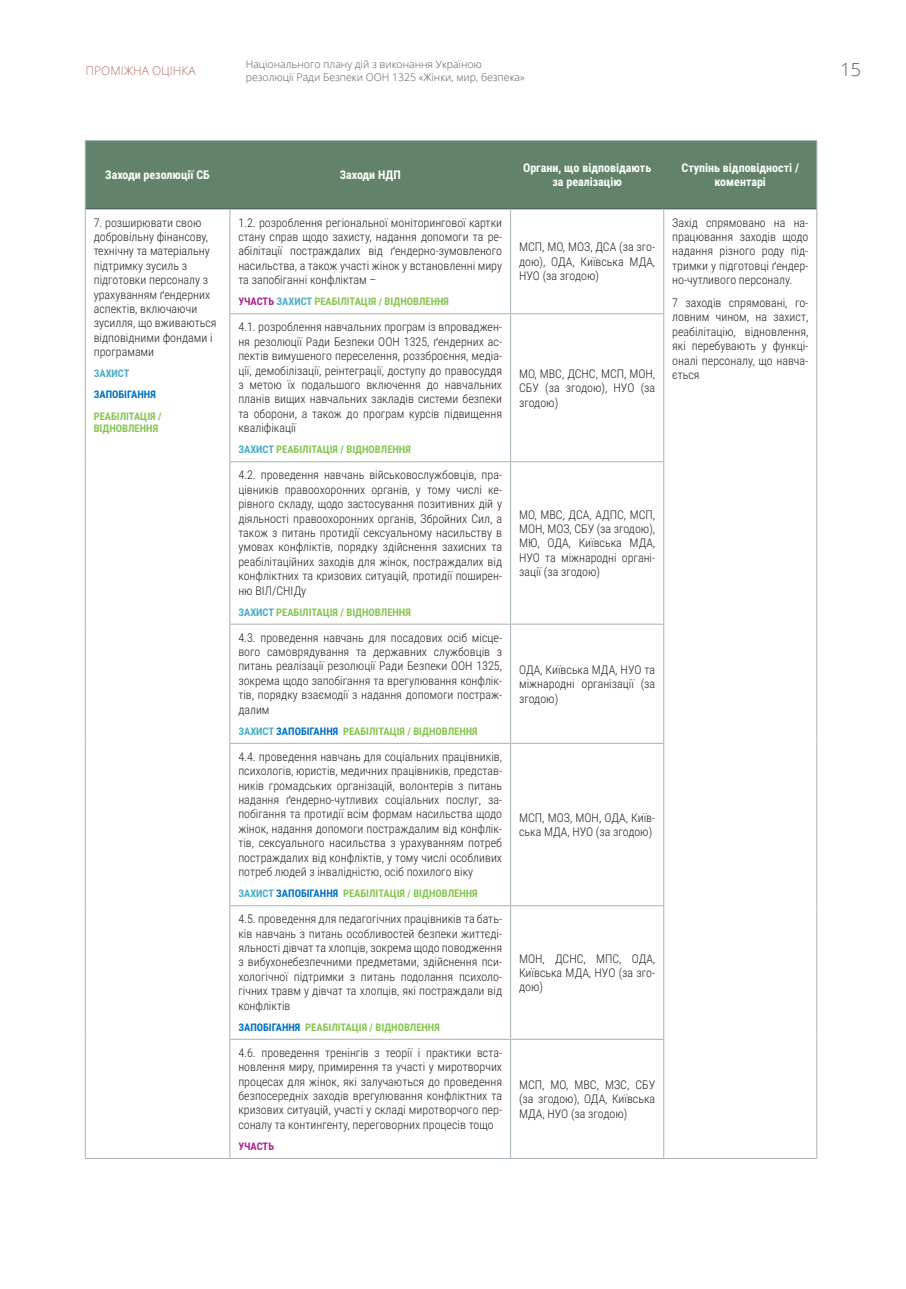
<style>
.page{position:relative;width:906px;height:1289px;background:#fff}
.page>*{position:absolute;margin:0;border:0;box-sizing:border-box;transform-origin:0 0}
.t1{font:300 18px "Open Sans";color:#57585a}
.t2{font:300 12px/14.4px "Roboto Condensed";color:#231f20;text-align:justify}
.t3{font:700 12px/14.4px "Roboto Condensed";color:#fff;text-align:center}
.t4{font:300 12px "Open Sans";color:#b47266}
.t5{font:700 10.5px/12.6px "Roboto Condensed";color:#87c553}
.t6{font:300 10.5px/12.6px "Open Sans";color:#57585a}
.t7{font:700 10.5px "Roboto Condensed";color:#0070c0}
.t8{font:700 10.5px "Roboto Condensed";color:#4bacc6}
.t9{font:700 10.5px "Roboto Condensed";color:#ad208e}
.s1{color:#ad208e}
.s2{color:#4bacc6}
.s3{color:#0070c0}
</style>
<div class="page">
<div style="left:86px;top:141px;width:730px;height:67px;background:#628369"></div>
<hr style="left:85px;top:208px;width:145px;height:1px;background:#4f695e">
<hr style="left:230px;top:208px;width:280px;height:1px;background:#4f695e">
<hr style="left:510px;top:208px;width:153px;height:1px;background:#4f695e">
<hr style="left:663px;top:208px;width:153px;height:1px;background:#4f695e">
<hr style="left:229px;top:209px;width:1px;height:104px;background:#a7b4af">
<hr style="left:510px;top:209px;width:1px;height:104px;background:#a7b4af">
<hr style="left:663px;top:209px;width:1px;height:104px;background:#a7b4af">
<hr style="left:229px;top:313px;width:281px;height:1px;background:#a7b4af">
<hr style="left:229px;top:314px;width:1px;height:147px;background:#a7b4af">
<hr style="left:510px;top:313px;width:154px;height:1px;background:#a7b4af">
<hr style="left:510px;top:314px;width:1px;height:147px;background:#a7b4af">
<hr style="left:663px;top:314px;width:1px;height:147px;background:#a7b4af">
<hr style="left:229px;top:461px;width:281px;height:1px;background:#a7b4af">
<hr style="left:229px;top:462px;width:1px;height:161px;background:#a7b4af">
<hr style="left:510px;top:461px;width:154px;height:1px;background:#a7b4af">
<hr style="left:510px;top:462px;width:1px;height:161px;background:#a7b4af">
<hr style="left:663px;top:462px;width:1px;height:161px;background:#a7b4af">
<hr style="left:229px;top:623px;width:281px;height:1px;background:#a7b4af">
<hr style="left:229px;top:624px;width:1px;height:119px;background:#a7b4af">
<hr style="left:510px;top:623px;width:154px;height:1px;background:#a7b4af">
<hr style="left:510px;top:624px;width:1px;height:119px;background:#a7b4af">
<hr style="left:663px;top:624px;width:1px;height:119px;background:#a7b4af">
<hr style="left:229px;top:743px;width:281px;height:1px;background:#a7b4af">
<hr style="left:229px;top:743px;width:1px;height:162px;background:#a7b4af">
<hr style="left:510px;top:743px;width:154px;height:1px;background:#a7b4af">
<hr style="left:510px;top:743px;width:1px;height:162px;background:#a7b4af">
<hr style="left:663px;top:743px;width:1px;height:162px;background:#a7b4af">
<hr style="left:229px;top:905px;width:281px;height:1px;background:#a7b4af">
<hr style="left:229px;top:906px;width:1px;height:132px;background:#a7b4af">
<hr style="left:510px;top:905px;width:154px;height:1px;background:#a7b4af">
<hr style="left:510px;top:906px;width:1px;height:132px;background:#a7b4af">
<hr style="left:663px;top:906px;width:1px;height:132px;background:#a7b4af">
<hr style="left:229px;top:1038px;width:281px;height:1px;background:#a7b4af">
<hr style="left:229px;top:1039px;width:1px;height:119px;background:#a7b4af">
<hr style="left:510px;top:1038px;width:154px;height:1px;background:#a7b4af">
<hr style="left:510px;top:1039px;width:1px;height:119px;background:#a7b4af">
<hr style="left:663px;top:1039px;width:1px;height:119px;background:#a7b4af">
<hr style="left:85px;top:1158px;width:145px;height:1px;background:#a7b4af">
<hr style="left:230px;top:1158px;width:280px;height:1px;background:#a7b4af">
<hr style="left:510px;top:1158px;width:153px;height:1px;background:#a7b4af">
<hr style="left:663px;top:1158px;width:154px;height:1px;background:#a7b4af">
<hr style="left:85px;top:209px;width:1px;height:105px;background:#a7b4af">
<hr style="left:85px;top:314px;width:1px;height:148px;background:#a7b4af">
<hr style="left:85px;top:462px;width:1px;height:162px;background:#a7b4af">
<hr style="left:85px;top:624px;width:1px;height:119px;background:#a7b4af">
<hr style="left:85px;top:743px;width:1px;height:162px;background:#a7b4af">
<hr style="left:85px;top:905px;width:1px;height:134px;background:#a7b4af">
<hr style="left:85px;top:1039px;width:1px;height:119px;background:#a7b4af">
<hr style="left:816px;top:209px;width:1px;height:105px;background:#a7b4af">
<hr style="left:816px;top:314px;width:1px;height:148px;background:#a7b4af">
<hr style="left:816px;top:462px;width:1px;height:162px;background:#a7b4af">
<hr style="left:816px;top:624px;width:1px;height:119px;background:#a7b4af">
<hr style="left:816px;top:743px;width:1px;height:162px;background:#a7b4af">
<hr style="left:816px;top:905px;width:1px;height:134px;background:#a7b4af">
<hr style="left:816px;top:1039px;width:1px;height:119px;background:#a7b4af">
<hr style="left:85px;top:140px;width:145px;height:1px;background:#a7b4af">
<hr style="left:85px;top:141px;width:1px;height:68px;background:#a7b4af">
<hr style="left:230px;top:140px;width:280px;height:1px;background:#a7b4af">
<hr style="left:510px;top:140px;width:153px;height:1px;background:#a7b4af">
<hr style="left:663px;top:140px;width:154px;height:1px;background:#a7b4af">
<hr style="left:816px;top:141px;width:1px;height:68px;background:#a7b4af">
<p class="t6" style="left:246px;top:58px;width:280px">Національного плану дій з виконання Україною резолюції Ради Безпеки ООН 1325 «Жінки, мир, безпека»</p>
<p class="t4" style="left:86px;top:62px;width:111px">ПРОМІЖНА ОЦІНКА</p>
<h1 class="t1" style="left:840px;top:57px;width:22px">15</h1>
<p class="t3" style="left:105px;top:167px;width:106px">Заходи резолюції СБ</p>
<p class="t3" style="left:340px;top:167px;width:63px">Заходи НДП</p>
<p class="t3" style="left:523px;top:160px;width:130px">Органи, що відповідають за реалізацію</p>
<p class="t3" style="left:681px;top:160px;width:119px">Ступінь відповідності / коментарі</p>
<p class="t2" style="left:94px;top:215px;width:124px;text-align:left">7. розширювати свою добровільну фінансову, технічну та матеріальну підтримку зусиль з підготовки персоналу з урахуванням ґендерних аспектів, включаючи зусилля, що вживаються відповідними фондами і програмами</p>
<p class="t8" style="left:94px;top:366px;width:37px">ЗАХИСТ</p>
<p class="t7" style="left:94px;top:387px;width:64px">ЗАПОБІГАННЯ</p>
<p class="t5" style="left:94px;top:409px;width:69px">РЕАБІЛІТАЦІЯ /<br>ВІДНОВЛЕННЯ</p>
<p class="t2" style="left:238px;top:215px;width:265px">1.2. розроблення регіональної моніторингової картки стану справ щодо захисту, надання допомоги та ре&shy;абілітації постраждалих від ґендерно-зумовленого насильства, а також участі жінок у встановленні миру та запобіганні конфліктам –</p>
<p class="t5" style="left:238px;top:295px;width:212px"><span class="s1">УЧАСТЬ</span> <span class="s2">ЗАХИСТ</span> РЕАБІЛІТАЦІЯ / ВІДНОВЛЕННЯ</p>
<p class="t2" style="left:672px;top:215px;width:138px">Захід спрямовано на на&shy;працювання заходів щодо надання різного роду під&shy;тримки у підготовці ґендер&shy;но-чутливого персоналу.</p>
<p class="t2" style="left:672px;top:295px;width:138px">7 заходів спрямовані, го&shy;ловним чином, на захист, реабілітацію, відновлення, які перебувають у функці&shy;оналі персоналу, що навча&shy;ється</p>
<p class="t2" style="left:519px;top:239px;width:138px">МСП, МО, МОЗ, ДСА (за зго&shy;дою), ОДА, Київська МДА, НУО (за згодою)</p>
<p class="t2" style="left:238px;top:319px;width:265px">4.1. розроблення навчальних програм із впроваджен&shy;ня резолюції Ради Безпеки ООН 1325, ґендерних ас&shy;пектів вимушеного переселення, роззброєння, медіа&shy;ції, демобілізації, реінтеграції, доступу до правосуддя з метою їх подальшого включення до навчальних планів вищих навчальних закладів системи безпеки та оборони, а також до програм курсів підвищення кваліфікації</p>
<p class="t5" style="left:238px;top:443px;width:174px"><span class="s2">ЗАХИСТ</span> РЕАБІЛІТАЦІЯ / ВІДНОВЛЕННЯ</p>
<p class="t2" style="left:519px;top:366px;width:138px">МО, МВС, ДСНС, МСП, МОН, СБУ (за згодою), НУО (за згодою)</p>
<p class="t2" style="left:238px;top:467px;width:265px">4.2. проведення навчань військовослужбовців, пра&shy;цівників правоохоронних органів, у тому числі ке&shy;рівного складу, щодо застосування позитивних дій у діяльності правоохоронних органів, Збройних Сил, а також з питань протидії сексуальному насильству в умовах конфліктів, порядку здійснення захисних та реабілітаційних заходів для жінок, постраждалих від конфліктних та кризових ситуацій, протидії поширен&shy;ню ВІЛ/СНІДу</p>
<p class="t5" style="left:238px;top:605px;width:174px"><span class="s2">ЗАХИСТ</span> РЕАБІЛІТАЦІЯ / ВІДНОВЛЕННЯ</p>
<p class="t2" style="left:238px;top:629px;width:265px">4.3. проведення навчань для посадових осіб місце&shy;вого самоврядування та державних службовців з питань реалізації резолюції Ради Безпеки ООН 1325, зокрема щодо запобігання та врегулювання конфлік&shy;тів, порядку взаємодії з надання допомоги постраж&shy;далим</p>
<p class="t5" style="left:238px;top:724px;width:241px"><span class="s2">ЗАХИСТ</span> <span class="s3">ЗАПОБІГАННЯ</span> РЕАБІЛІТАЦІЯ / ВІДНОВЛЕННЯ</p>
<p class="t2" style="left:238px;top:749px;width:265px">4.4. проведення навчань для соціальних працівників, психологів, юристів, медичних працівників, представ&shy;ників громадських організацій, волонтерів з питань надання ґендерно-чутливих соціальних послуг, за&shy;побігання та протидії всім формам насильства щодо жінок, надання допомоги постраждалим від конфлік&shy;тів, сексуального насильства з урахуванням потреб постраждалих від конфліктів, у тому числі особливих потреб людей з інвалідністю, осіб похилого віку</p>
<p class="t5" style="left:238px;top:886px;width:241px"><span class="s2">ЗАХИСТ</span> <span class="s3">ЗАПОБІГАННЯ</span> РЕАБІЛІТАЦІЯ / ВІДНОВЛЕННЯ</p>
<p class="t2" style="left:238px;top:911px;width:265px">4.5. проведення для педагогічних працівників та бать&shy;ків навчань з питань особливостей безпеки життєді&shy;яльності дівчат та хлопців, зокрема щодо поводження з вибухонебезпечними предметами, здійснення пси&shy;хологічної підтримки з питань подолання психоло&shy;гічних травм у дівчат та хлопців, які постраждали від конфліктів</p>
<p class="t5" style="left:238px;top:1020px;width:203px"><span class="s3">ЗАПОБІГАННЯ</span> РЕАБІЛІТАЦІЯ / ВІДНОВЛЕННЯ</p>
<p class="t2" style="left:238px;top:1044px;width:265px">4.6. проведення тренінгів з теорії і практики вста&shy;новлення миру, примирення та участі у миротворчих процесах для жінок, які залучаються до проведення безпосередніх заходів врегулювання конфліктних та кризових ситуацій, участі у складі миротворчого пер&shy;соналу та контингенту, переговорних процесів тощо</p>
<p class="t9" style="left:238px;top:1138px;width:37px">УЧАСТЬ</p>
<p class="t2" style="left:519px;top:506px;width:138px">МО, МВС, ДСА, АДПС, МСП, МОН, МОЗ, СБУ (за згодою), МЮ, ОДА, Київська МДА, НУО та міжнародні органі&shy;зації (за згодою)</p>
<p class="t2" style="left:519px;top:662px;width:138px">ОДА, Київська МДА, НУО та міжнародні організації (за згодою)</p>
<p class="t2" style="left:519px;top:810px;width:138px">МСП, МОЗ, МОН, ОДА, Київ&shy;ська МДА, НУО (за згодою)</p>
<p class="t2" style="left:519px;top:950px;width:138px">МОН, ДСНС, МПС, ОДА, Київська МДА, НУО (за зго&shy;дою)</p>
<p class="t2" style="left:519px;top:1077px;width:138px">МСП, МО, МВС, МЗС, СБУ (за згодою), ОДА, Київська МДА, НУО (за згодою)</p>
</div>
